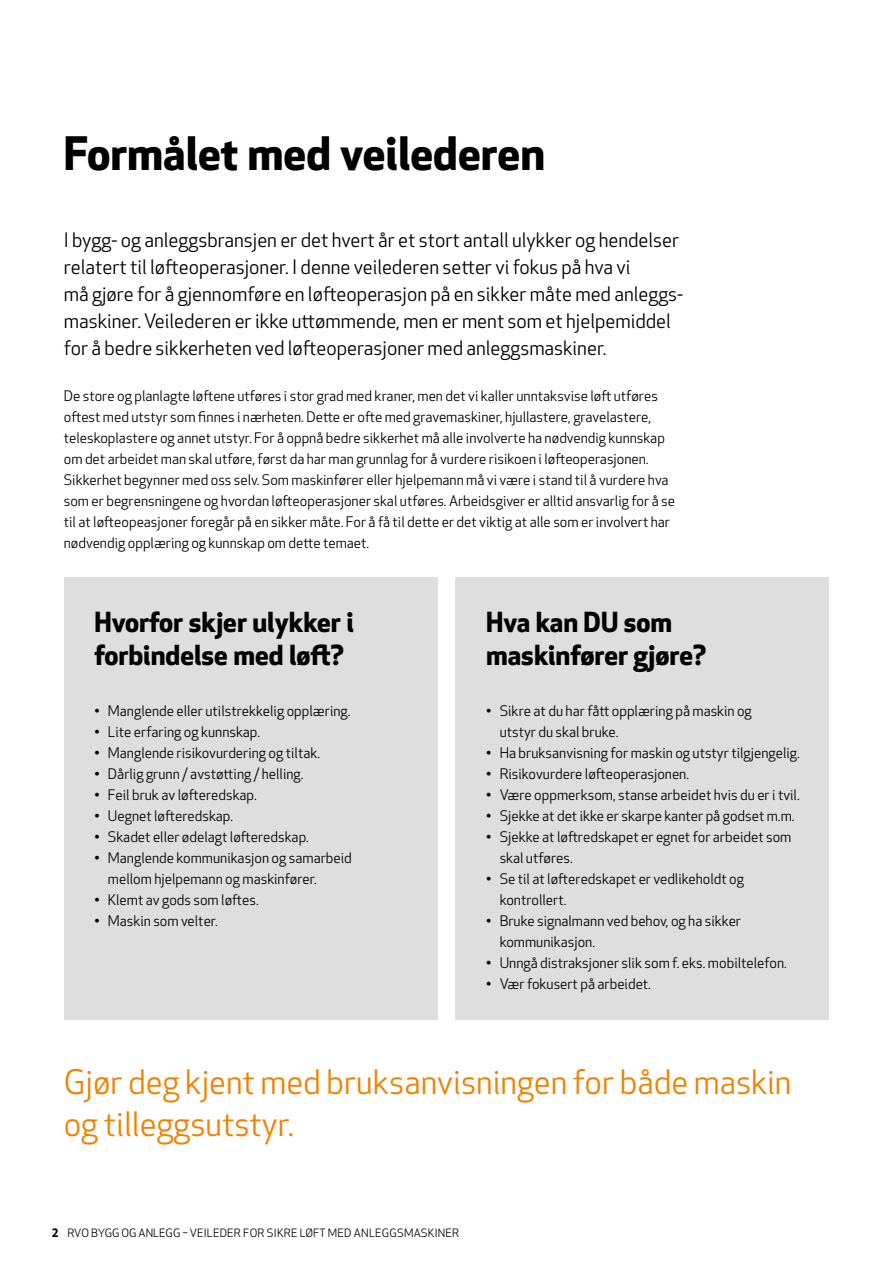
<style>
.page{position:relative;width:893px;height:1263px;background:#fff}
.page>*{position:absolute;margin:0;border:0;box-sizing:border-box;transform-origin:0 0}
.t1{font:700 45px "Apex New";color:#000}
.t2{font:33px/42px "Apex New";color:#f08100}
.t3{font:700 27px/33px "Apex New";color:#000}
.t4{font:19.5px/27px "Apex New";color:#000}
.t5{font:14.25px/21px "Apex New";color:#000}
.t6{font:11.25px "Apex New";letter-spacing:.02em;color:#000}
.s1{font-weight:700}
</style>
<div class="page">
<div style="left:64px;top:577px;width:373px;height:442px;background:#dedede"></div>
<div style="left:455px;top:577px;width:374px;height:442px;background:#dedede"></div>
<h1 class="t1" style="left:64px;top:121px;width:483px">Formålet med veilederen</h1>
<p class="t4" style="left:64px;top:227px;width:621px">I bygg- og anleggsbransjen er det hvert år et stort antall ulykker og hendelser relatert til løfteoperasjoner. I denne veilederen setter vi fokus på hva vi<br>må gjøre for å gjennomføre en løfteoperasjon på en sikker måte med anleggs&shy;maskiner. Veilederen er ikke uttømmende, men er ment som et hjelpemiddel for å bedre sikkerheten ved løfteoperasjoner med anleggsmaskiner.</p>
<p class="t5" style="left:64px;top:385px;width:613px">De store og planlagte løftene utføres i stor grad med kraner, men det vi kaller unntaksvise løft utføres oftest med utstyr som finnes i nærheten. Dette er ofte med gravemaskiner, hjullastere, gravelastere, teleskoplastere og annet utstyr. For å oppnå bedre sikkerhet må alle involverte ha nødvendig kunnskap om det arbeidet man skal utføre, først da har man grunnlag for å vurdere risikoen i løfteoperasjonen.<br>Sikkerhet begynner med oss selv. Som maskinfører eller hjelpemann må vi være i stand til å vurdere hva som er begrensningene og hvordan løfteoperasjoner skal utføres. Arbeidsgiver er alltid ansvarlig for å se til at løfteopeasjoner foregår på en sikker måte. For å få til dette er det viktig at alle som er involvert har nødvendig opplæring og kunnskap om dette temaet.</p>
<h3 class="t3" style="left:94px;top:604px;width:261px">Hvorfor skjer ulykker i forbindelse med løft?</h3>
<p class="t5" style="left:94px;top:700px;width:258px">• Manglende eller utilstrekkelig opplæring.</p>
<p class="t5" style="left:94px;top:721px;width:167px">• Lite erfaring og kunnskap.</p>
<p class="t5" style="left:94px;top:742px;width:227px">• Manglende risikovurdering og tiltak.</p>
<p class="t5" style="left:94px;top:763px;width:211px">• Dårlig grunn / avstøtting / helling.</p>
<p class="t5" style="left:94px;top:784px;width:164px">• Feil bruk av løfteredskap.</p>
<p class="t5" style="left:94px;top:805px;width:140px">• Uegnet løfteredskap.</p>
<p class="t5" style="left:94px;top:826px;width:216px">• Skadet eller ødelagt løfteredskap.</p>
<p class="t5" style="left:108px;top:847px;width:245px;text-indent:-13px">• Manglende kommunikasjon og samarbeid mellom hjelpemann og maskinfører.</p>
<p class="t5" style="left:94px;top:889px;width:166px">• Klemt av gods som løftes.</p>
<p class="t5" style="left:94px;top:910px;width:125px">• Maskin som velter.</p>
<h3 class="t3" style="left:486px;top:604px;width:221px">Hva kan DU som maskinfører gjøre?</h3>
<p class="t5" style="left:500px;top:700px;width:254px;text-indent:-13px">• Sikre at du har fått opplæring på maskin og utstyr du skal bruke.</p>
<p class="t5" style="left:486px;top:742px;width:315px">• Ha bruksanvisning for maskin og utstyr tilgjengelig.</p>
<p class="t5" style="left:486px;top:763px;width:204px">• Risikovurdere løfteoperasjonen.</p>
<p class="t5" style="left:486px;top:784px;width:315px">• Være oppmerksom, stanse arbeidet hvis du er i tvil.</p>
<p class="t5" style="left:486px;top:805px;width:310px">• Sjekke at det ikke er skarpe kanter på godset m.m.</p>
<p class="t5" style="left:500px;top:826px;width:293px;text-indent:-13px">• Sjekke at løftredskapet er egnet for arbeidet som skal utføres.</p>
<p class="t5" style="left:500px;top:868px;width:246px;text-indent:-13px">• Se til at løfteredskapet er vedlikeholdt og kontrollert.</p>
<p class="t5" style="left:500px;top:910px;width:243px;text-indent:-13px">• Bruke signalmann ved behov, og ha sikker kommunikasjon.</p>
<p class="t5" style="left:486px;top:952px;width:302px">• Unngå distraksjoner slik som f. eks. mobiltelefon.</p>
<p class="t5" style="left:486px;top:973px;width:166px">• Vær fokusert på arbeidet.</p>
<h2 class="t2" style="left:64px;top:1061px;width:729px">Gjør deg kjent med bruksanvisningen for både maskin og tilleggsutstyr.</h2>
<p class="t6" style="left:52px;top:1226px;width:409px"><span class="s1">2</span> RVO BYGG OG ANLEGG – VEILEDER FOR SIKRE LØFT MED ANLEGGSMASKINER</p>
</div>
